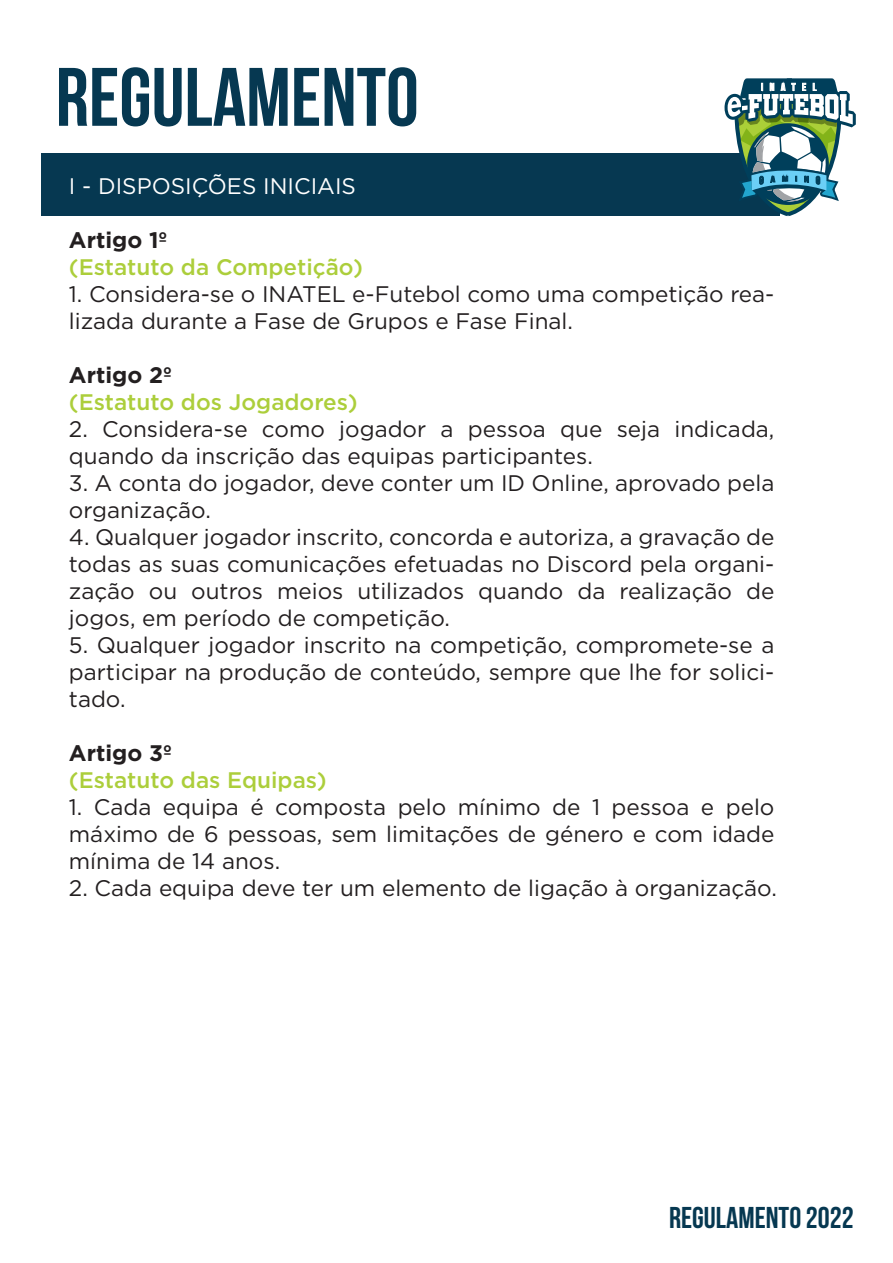
<style>
.page{position:relative;width:893px;height:1263px;background:#fff}
.page>*{position:absolute;margin:0;border:0;box-sizing:border-box;transform-origin:0 0}
.t1{font:700 82.65px "Bebas Neue";color:#063851}
.t2{font:700 30.15px "Bebas Neue";color:#063851}
.t3{font:22.5px/27px "Gotham";color:#231f20}
.t4{font:500 22.5px "Gotham";color:#acce3b}
.t5{font:700 22.5px "Gotham";color:#231f20}
.t6{font:22.5px "Gotham";color:#fff}
.t7{font:700 10.95px "Bebas Neue";letter-spacing:.6em;color:#fff}
</style>
<div class="page">
<div style="left:42px;top:154px;width:738px;height:62px;background:#063851"></div>
<svg style="left:724px;top:78px;width:132px;height:138px"></svg>
<h1 class="t1" style="left:56px;top:52px;width:365px">REGULAMENTO</h1>
<p class="t7" style="left:761px;top:81px;width:57px">INATEL</p>
<p class="t6" style="left:69px;top:171px;width:289px">I - DISPOSIÇÕES INICIAIS</p>
<p class="t5" style="left:69px;top:225px;width:100px">Artigo 1º</p>
<p class="t4" style="left:69px;top:252px;width:296px">(Estatuto da Competição)</p>
<p class="t3" style="left:69px;top:280px;width:707px">1. Considera-se o INATEL e-Futebol como uma competição rea&shy;lizada durante a Fase de Grupos e Fase Final.</p>
<p class="t5" style="left:69px;top:360px;width:104px">Artigo 2º</p>
<p class="t4" style="left:69px;top:387px;width:290px">(Estatuto dos Jogadores)</p>
<p class="t3" style="left:69px;top:415px;width:707px">2. Considera-se como jogador a pessoa que seja indicada, quando da inscrição das equipas participantes.</p>
<p class="t3" style="left:69px;top:469px;width:707px">3. A conta do jogador, deve conter um ID Online, aprovado pela organização.</p>
<p class="t3" style="left:69px;top:523px;width:707px;text-align:justify">4. Qualquer jogador inscrito, concorda e autoriza, a gravação de todas as suas comunicações efetuadas no Discord pela organi&shy;zação ou outros meios utilizados quando da realização de jogos, em período de competição.</p>
<p class="t3" style="left:69px;top:631px;width:707px;text-align:justify">5. Qualquer jogador inscrito na competição, compromete-se a participar na produção de conteúdo, sempre que lhe for solici&shy;tado.</p>
<p class="t5" style="left:69px;top:738px;width:104px">Artigo 3º</p>
<p class="t4" style="left:69px;top:765px;width:259px">(Estatuto das Equipas)</p>
<p class="t3" style="left:69px;top:793px;width:707px;text-align:justify">1. Cada equipa é composta pelo mínimo de 1 pessoa e pelo máximo de 6 pessoas, sem limitações de género e com idade mínima de 14 anos.</p>
<p class="t3" style="left:69px;top:874px;width:709px">2. Cada equipa deve ter um elemento de ligação à organização.</p>
<h2 class="t2" style="left:669px;top:1200px;width:186px">REGULAMENTO 2022</h2>
</div>
